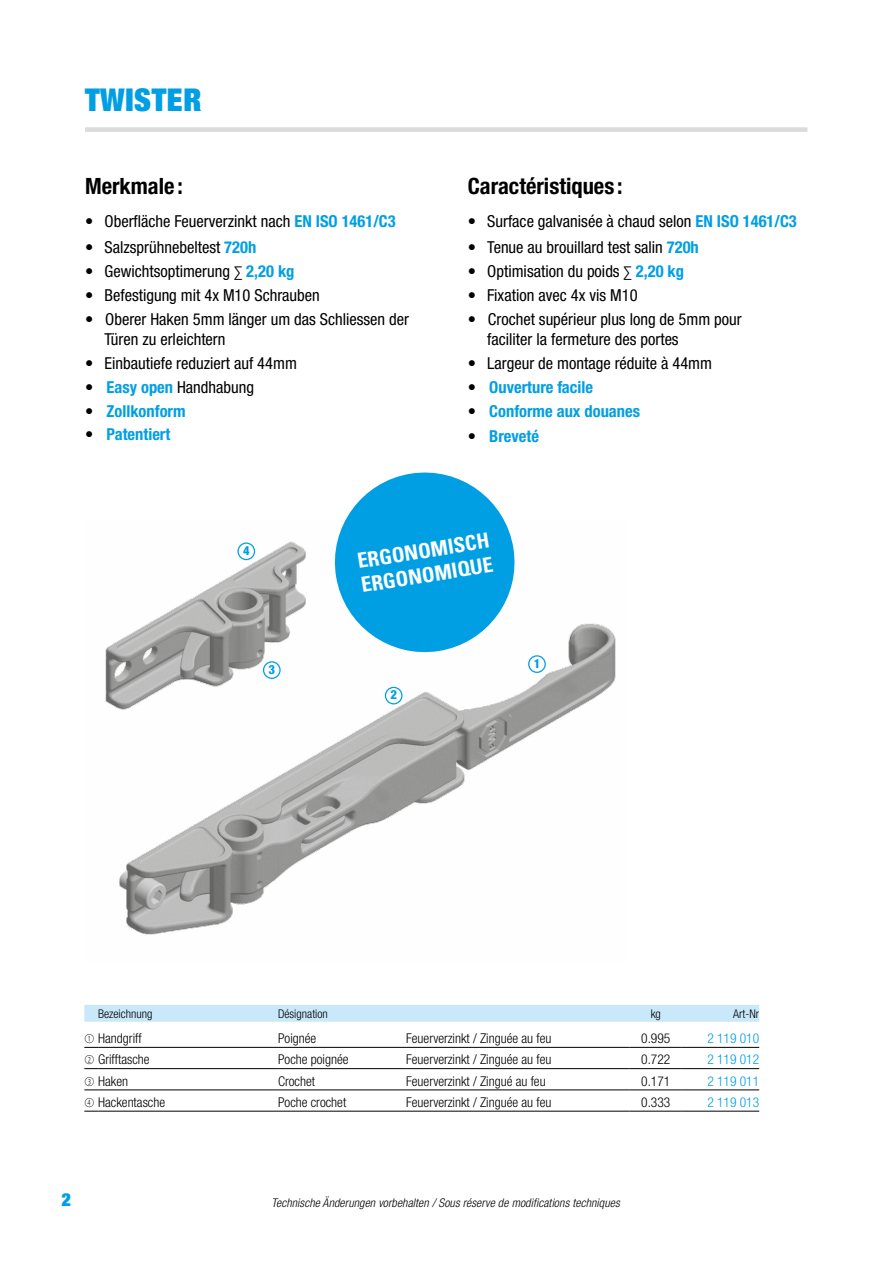
<style>
.page{position:relative;width:893px;height:1263px;background:#fff}
.page>*{position:absolute;margin:0;border:0;box-sizing:border-box;transform-origin:0 0}
.t1{font:900 condensed 31.5px "Helvetica Neue LT Pro";letter-spacing:.02em;color:#009fe3}
.t2{font:700 condensed 22.5px "Helvetica Neue LT Pro";color:#000}
.t3{font:700 condensed 20.85px/24.2px "Univers LT Std";color:#fff}
.t4{font:900 condensed 18px "Helvetica Neue LT Pro";color:#009fe3}
.t5{font:condensed 16.5px/19.8px "Helvetica Neue LT Pro";color:#000}
.t6{font:700 condensed 16.5px "Helvetica Neue LT Pro";color:#009fe3}
.t7{font:300 condensed 13.5px "Helvetica Neue LT Pro";color:#000}
.t8{font:300 condensed 13.5px "Helvetica Neue LT Pro";color:#009fe3}
.t9{font:800 condensed 12.6px "Helvetica Neue LT Pro";color:#009fe3}
.t10{font:italic 300 condensed 12px "Helvetica Neue LT Pro";letter-spacing:.01em;color:#000}
.t11{font:300 condensed 12px "Helvetica Neue LT Pro";color:#000}
.s1{font-weight:700;color:#009fe3}
.s2{font-size:13.5px}
.s3{font-weight:700}
.s4{font-weight:400;color:#000}
.s5{color:#000}
.s6{font-family:"My Font";font-weight:400;font-stretch:normal}
</style>
<div class="page">
<img style="left:105px;top:541px;width:511px;height:394px">
<div style="left:85px;top:127px;width:722px;height:5px;background:#dadada"></div>
<div style="left:528px;top:655px;width:18px;height:18px;border:1px solid #009fe3;border-radius:50%"></div>
<div style="left:385px;top:687px;width:17px;height:17px;border:1px solid #009fe3;border-radius:50%"></div>
<div style="left:263px;top:661px;width:18px;height:18px;border:1px solid #009fe3;border-radius:50%"></div>
<div style="left:237px;top:542px;width:18px;height:18px;border:1px solid #009fe3;border-radius:50%"></div>
<div style="left:84px;top:1005px;width:675px;height:17px;background:#c9e9fb"></div>
<svg style="left:84px;top:1046px;width:675px;height:65px"></svg>
<svg style="left:84px;top:1068px;width:14px;height:1px"></svg>
<hr style="left:98px;top:1068px;width:180px;height:1px;background:#000">
<hr style="left:278px;top:1068px;width:128px;height:1px;background:#000">
<hr style="left:406px;top:1068px;width:224px;height:1px;background:#000">
<hr style="left:630px;top:1068px;width:52px;height:1px;background:#000">
<hr style="left:682px;top:1068px;width:77px;height:1px;background:#000">
<svg style="left:84px;top:1090px;width:14px;height:1px"></svg>
<hr style="left:98px;top:1090px;width:180px;height:1px;background:#000">
<hr style="left:278px;top:1090px;width:128px;height:1px;background:#000">
<hr style="left:406px;top:1090px;width:224px;height:1px;background:#000">
<hr style="left:630px;top:1090px;width:52px;height:1px;background:#000">
<hr style="left:682px;top:1090px;width:77px;height:1px;background:#000">
<svg style="left:84px;top:1111px;width:14px;height:1px"></svg>
<hr style="left:98px;top:1111px;width:180px;height:1px;background:#000">
<hr style="left:278px;top:1111px;width:128px;height:1px;background:#000">
<hr style="left:406px;top:1111px;width:224px;height:1px;background:#000">
<hr style="left:630px;top:1111px;width:52px;height:1px;background:#000">
<hr style="left:682px;top:1111px;width:77px;height:1px;background:#000">
<svg style="left:84px;top:1047px;width:14px;height:1px"></svg>
<hr style="left:98px;top:1047px;width:180px;height:1px;background:#000">
<hr style="left:278px;top:1047px;width:128px;height:1px;background:#000">
<hr style="left:406px;top:1047px;width:224px;height:1px;background:#000">
<hr style="left:630px;top:1047px;width:52px;height:1px;background:#000">
<hr style="left:682px;top:1047px;width:77px;height:1px;background:#000">
<svg style="left:328px;top:472px;width:193px;height:187px"></svg>
<h1 class="t1" style="left:85px;top:78px;width:118px">TWISTER</h1>
<h2 class="t2" style="left:85px;top:172px;width:99px">Merkmale :</h2>
<h2 class="t2" style="left:468px;top:172px;width:156px">Caractéristiques :</h2>
<p class="t5" style="left:85px;top:211px;width:312px">• Oberfläche Feuerverzinkt nach <span class="s1">EN ISO 1461/C3</span></p>
<p class="t5" style="left:85px;top:237px;width:173px">• Salzsprühnebeltest <span class="s1">720h</span></p>
<p class="t5" style="left:85px;top:261px;width:211px">• Gewichtsoptimerung <span class="s2">∑</span> <span class="s1">2,20 kg</span></p>
<p class="t5" style="left:85px;top:285px;width:236px">• Befestigung mit 4x M10 Schrauben</p>
<p class="t5" style="left:105px;top:310px;width:306px;text-indent:-20px"><span class="s3">•</span> Oberer Haken 5mm länger um das Schliessen der<br>Türen zu erleichtern</p>
<p class="t5" style="left:85px;top:353px;width:213px">• Einbautiefe reduziert auf 44mm</p>
<p class="t5" style="left:85px;top:377px;width:171px">• <span class="s1">Easy open</span> Handhabung</p>
<p class="t6" style="left:85px;top:402px;width:102px"><span class="s4">•</span> Zollkonform</p>
<p class="t6" style="left:85px;top:424px;width:87px"><span class="s5">•</span> Patentiert</p>
<p class="t5" style="left:468px;top:211px;width:330px">• Surface galvanisée à chaud selon <span class="s1">EN ISO 1461/C3</span></p>
<p class="t5" style="left:468px;top:237px;width:233px">• Tenue au brouillard test salin <span class="s1">720h</span></p>
<p class="t5" style="left:468px;top:261px;width:218px">• Optimisation du poids <span class="s2">∑</span> <span class="s1">2,20 kg</span></p>
<p class="t5" style="left:468px;top:285px;width:171px">• Fixation avec 4x vis M10</p>
<p class="t5" style="left:487px;top:310px;width:256px;text-indent:-20px"><span class="s3">•</span> Crochet supérieur plus long de 5mm pour faciliter la fermeture des portes</p>
<p class="t5" style="left:468px;top:353px;width:246px">• Largeur de montage réduite à 44mm</p>
<p class="t6" style="left:468px;top:378px;width:127px"><span class="s4">•</span> Ouverture facile</p>
<p class="t6" style="left:468px;top:402px;width:174px"><span class="s4">•</span> Conforme aux douanes</p>
<p class="t6" style="left:468px;top:426px;width:73px"><span class="s5">•</span> Breveté</p>
<p class="t9" style="left:243px;top:543px;width:8px">4</p>
<p class="t9" style="left:269px;top:661px;width:8px">3</p>
<p class="t3" style="left:356px;top:549px;width:135px;rotate:-9deg">ERGONOMISCH<br>ERGONOMIQUE</p>
<p class="t9" style="left:390px;top:687px;width:8px">2</p>
<p class="t9" style="left:534px;top:655px;width:8px">1</p>
<p class="t11" style="left:98px;top:1006px;width:56px">Bezeichnung</p>
<p class="t11" style="left:278px;top:1006px;width:51px">Désignation</p>
<p class="t11" style="left:651px;top:1006px;width:12px">kg</p>
<p class="t11" style="left:733px;top:1006px;width:28px">Art-Nr</p>
<p class="t7" style="left:84px;top:1030px;width:59px"><span class="s6">B</span> Handgriff</p>
<p class="t7" style="left:278px;top:1030px;width:40px">Poignée</p>
<p class="t7" style="left:406px;top:1030px;width:147px">Feuerverzinkt / Zinguée au feu</p>
<p class="t7" style="left:641px;top:1030px;width:31px">0.995</p>
<p class="t8" style="left:707px;top:1030px;width:53px">2 119 010</p>
<p class="t7" style="left:84px;top:1052px;width:67px"><span class="s6">C</span> Grifftasche</p>
<p class="t7" style="left:278px;top:1052px;width:72px">Poche poignée</p>
<p class="t7" style="left:406px;top:1052px;width:147px">Feuerverzinkt / Zinguée au feu</p>
<p class="t7" style="left:641px;top:1052px;width:31px">0.722</p>
<p class="t8" style="left:707px;top:1052px;width:53px">2 119 012</p>
<p class="t7" style="left:84px;top:1073px;width:45px"><span class="s6">D</span> Haken</p>
<p class="t7" style="left:278px;top:1073px;width:39px">Crochet</p>
<p class="t7" style="left:406px;top:1073px;width:141px">Feuerverzinkt / Zingué au feu</p>
<p class="t7" style="left:641px;top:1073px;width:31px">0.171</p>
<p class="t8" style="left:707px;top:1073px;width:53px">2 119 011</p>
<p class="t7" style="left:84px;top:1094px;width:82px"><span class="s6">E</span> Hackentasche</p>
<p class="t7" style="left:278px;top:1094px;width:70px">Poche crochet</p>
<p class="t7" style="left:406px;top:1094px;width:147px">Feuerverzinkt / Zinguée au feu</p>
<p class="t7" style="left:641px;top:1094px;width:31px">0.333</p>
<p class="t8" style="left:707px;top:1094px;width:53px">2 119 013</p>
<p class="t4" style="left:62px;top:1187px;width:11px">2</p>
<p class="t10" style="left:272px;top:1196px;width:350px">Technische Änderungen vorbehalten / Sous réserve de modifications techniques</p>
</div>
